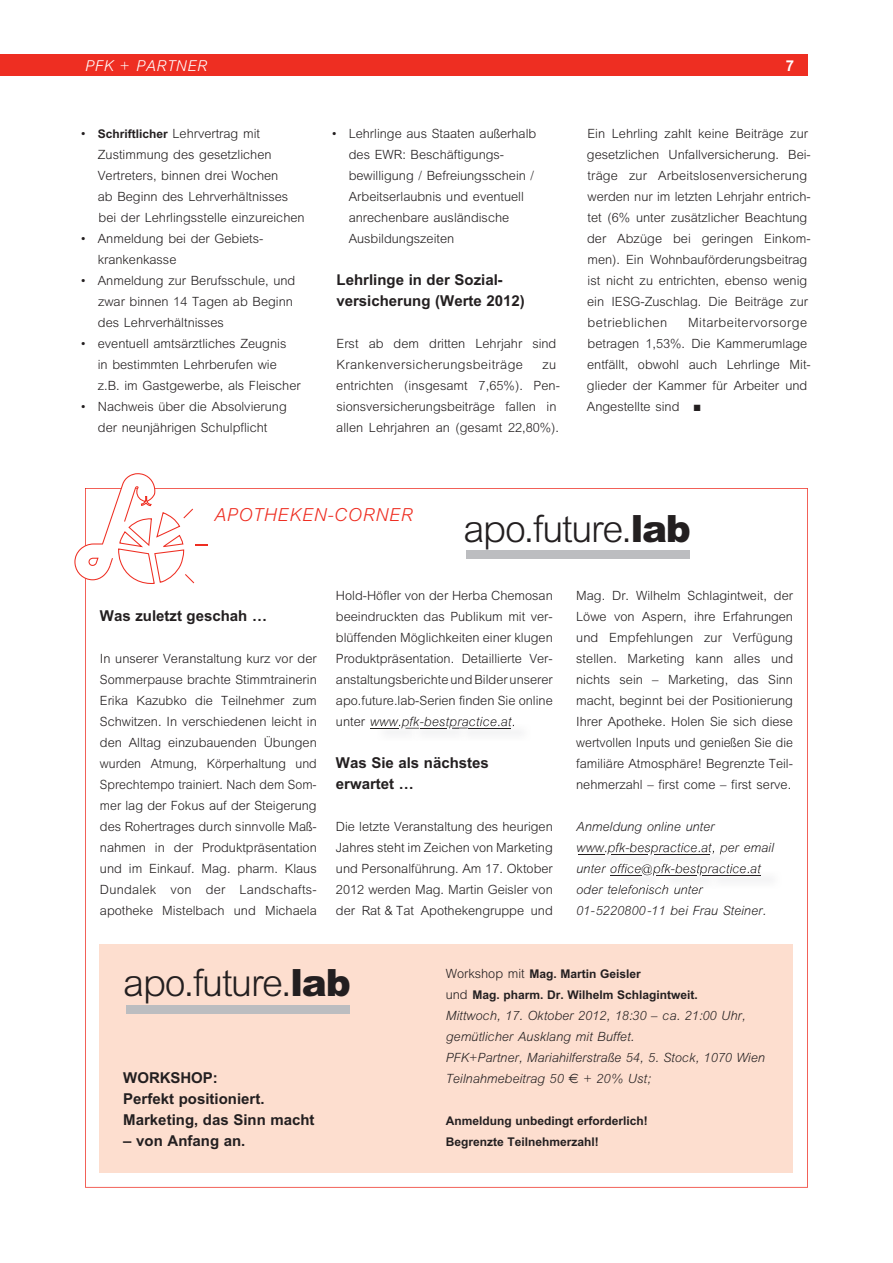
<style>
.page{position:relative;width:893px;height:1263px;background:#fff}
.page>*{position:absolute;margin:0;border:0;box-sizing:border-box;transform-origin:0 0}
.t1{font:300 37.65px "M Arial";letter-spacing:-.03em;color:#231f20}
.t2{font:italic 300 18px "M Arial";letter-spacing:.04em;color:#ee2e22}
.t3{font:700 15px/21px "M Arial";color:#231f20}
.t4{font:italic 300 15px "M Arial";letter-spacing:.04em;color:#fff}
.t5{font:700 15px "M Arial";color:#fff}
.t6{font:300 12.75px/21px "M Arial";color:#231f20}
.t7{font:italic 300 12.75px/21px "M Arial";color:#231f20}
.t8{font:300 12.75px/21px "M Arial";letter-spacing:.03em;color:#231f20}
.t9{font:700 12px/21px "M Arial";color:#231f20}
.s1{font-weight:700;font-size:12px}
.s2{font-weight:900}
.s3{font-style:italic}
.s4{font-weight:300;font-size:12.75px}
.s5{font-family:"EUR Ofont";font-weight:400;font-style:normal}
</style>
<div class="page">
<div style="left:0;top:54px;width:808px;height:21px;background:#ee2e22"></div>
<svg style="left:85px;top:488px;width:723px;height:700px"></svg>
<svg style="left:74px;top:473px;width:134px;height:111px"></svg>
<div style="left:466px;top:550px;width:224px;height:9px;background:#bcbdc0"></div>
<div style="left:100px;top:944px;width:693px;height:228px;background:#fddecf"></div>
<div style="left:126px;top:1005px;width:223px;height:8px;background:#bcbdc0"></div>
<img style="left:585px;top:855px;width:34px;height:9px">
<img style="left:585px;top:850px;width:34px;height:5px">
<img style="left:585px;top:864px;width:34px;height:3px">
<svg style="left:578px;top:854px;width:26px;height:1px"></svg>
<img style="left:625px;top:850px;width:36px;height:14px">
<img style="left:625px;top:864px;width:36px;height:3px">
<svg style="left:619px;top:850px;width:6px;height:17px"></svg>
<hr style="left:611px;top:854px;width:36px;height:1px;background:#231f20">
<img style="left:668px;top:855px;width:63px;height:12px">
<img style="left:668px;top:850px;width:63px;height:5px">
<svg style="left:661px;top:850px;width:7px;height:17px"></svg>
<hr style="left:654px;top:854px;width:55px;height:1px;background:#231f20">
<img style="left:618px;top:876px;width:45px;height:9px">
<img style="left:618px;top:872px;width:45px;height:4px">
<img style="left:618px;top:885px;width:45px;height:3px">
<hr style="left:610px;top:875px;width:32px;height:1px;background:#231f20">
<img style="left:663px;top:876px;width:47px;height:12px">
<img style="left:663px;top:872px;width:47px;height:4px">
<img style="left:663px;top:885px;width:40px;height:3px">
<hr style="left:656px;top:875px;width:40px;height:1px;background:#231f20">
<img style="left:717px;top:872px;width:65px;height:16px">
<svg style="left:710px;top:872px;width:7px;height:16px"></svg>
<hr style="left:702px;top:875px;width:59px;height:1px;background:#231f20">
<img style="left:468px;top:724px;width:63px;height:17px">
<img style="left:468px;top:724px;width:46px;height:5px">
<hr style="left:452px;top:728px;width:58px;height:1px;background:#231f20">
<img style="left:377px;top:729px;width:75px;height:12px">
<img style="left:377px;top:724px;width:75px;height:5px">
<svg style="left:452px;top:724px;width:16px;height:17px"></svg>
<hr style="left:405px;top:728px;width:42px;height:1px;background:#231f20">
<svg style="left:405px;top:724px;width:14px;height:17px"></svg>
<svg style="left:370px;top:728px;width:28px;height:1px"></svg>
<p class="t4" style="left:85px;top:57px;width:124px">PFK + PARTNER</p>
<p class="t5" style="left:786px;top:57px;width:10px">7</p>
<p class="t6" style="left:98px;top:123px;width:208px;text-indent:-18px">• <span class="s1">Schriftlicher</span> Lehrvertrag mit Zustimmung des gesetzlichen Vertreters, binnen drei Wochen<br>ab Beginn des Lehrverhältnisses bei der Lehrlingsstelle einzureichen</p>
<p class="t6" style="left:98px;top:228px;width:167px;text-indent:-18px">• Anmeldung bei der Gebiets&shy;krankenkasse</p>
<p class="t6" style="left:98px;top:270px;width:199px;text-indent:-18px">• Anmeldung zur Berufsschule, und zwar binnen 14 Tagen ab Beginn des Lehrverhältnisses</p>
<p class="t6" style="left:98px;top:333px;width:204px;text-indent:-18px">• eventuell amtsärztliches Zeugnis<br>in bestimmten Lehrberufen wie z.B. im Gastgewerbe, als Fleischer</p>
<p class="t6" style="left:80px;top:396px;width:208px;text-align:center">• Nachweis über die Absolvierung der neunjährigen Schulpflicht</p>
<p class="t6" style="left:349px;top:123px;width:189px;text-indent:-18px">• Lehrlinge aus Staaten außerhalb des EWR: Beschäftigungs&shy;bewilligung / Befreiungsschein /<br>Arbeitserlaubnis und eventuell anrechenbare ausländische<br>Ausbildungszeiten</p>
<p class="t3" style="left:336px;top:269px;width:190px">Lehrlinge in der Sozial&shy;versicherung (Werte 2012)</p>
<p class="t8" style="left:337px;top:333px;width:221px">Erst ab dem dritten Lehrjahr sind<br>Krankenversicherungsbeiträge</p>
<p class="t6" style="left:336px;top:354px;width:225px;text-indent:206px">zu entrichten (insgesamt 7,65%). Pen&shy;sionsversicherungsbeiträge fallen in allen Lehrjahren an (gesamt 22,80%).</p>
<p class="t6" style="left:587px;top:123px;width:225px">Ein Lehrling zahlt keine Beiträge zur gesetzlichen Unfallversicherung. Bei&shy;träge zur Arbeitslosenversicherung werden nur im letzten Lehrjahr entrich&shy;tet (6% unter zusätzlicher Beachtung der Abzüge bei geringen Einkom&shy;men). Ein Wohnbauförderungsbeitrag ist nicht zu entrichten, ebenso wenig ein IESG-Zuschlag. Die Beiträge zur betrieblichen</p>
<p class="t6" style="left:587px;top:312px;width:225px;text-indent:101px">Mitarbeitervorsorge betragen 1,53%. Die Kammerumlage entfällt, obwohl auch Lehrlinge Mit&shy;glieder der Kammer für Arbeiter und<br>Angestellte sind ■</p>
<h2 class="t2" style="left:214px;top:504px;width:200px">APOTHEKEN-CORNER</h2>
<h1 class="t1" style="left:463px;top:507px;width:229px">apo.future.<span class="s2">lab</span></h1>
<p class="t3" style="left:100px;top:605px;width:169px">Was zuletzt geschah …</p>
<p class="t6" style="left:100px;top:648px;width:218px;text-align:justify">In unserer Veranstaltung kurz vor der Sommerpause brachte Stimmtrainerin Erika Kazubko die Teilnehmer zum Schwitzen. In verschiedenen leicht in den Alltag einzubauenden Übungen wurden Atmung, Körperhaltung und Sprechtempo trainiert. Nach dem Som&shy;mer lag der Fokus auf der Steigerung des Rohertrages durch sinnvolle Maß&shy;nahmen in der Produktpräsentation und im Einkauf. Mag. pharm. Klaus Dundalek von der Landschafts&shy;apotheke Mistelbach und Michaela</p>
<p class="t6" style="left:336px;top:585px;width:218px;text-align:justify">Hold-Höfler von der Herba Chemosan beeindruckten das Publikum mit ver&shy;blüffenden Möglichkeiten einer klugen Produktpräsentation. Detaillierte Ver&shy;anstaltungsberichte und Bilder unserer apo.future.lab-Serien finden Sie online unter <span class="s3">www.pfk-bestpractice.at.</span></p>
<p class="t3" style="left:336px;top:752px;width:154px">Was Sie als nächstes erwartet …</p>
<p class="t6" style="left:336px;top:816px;width:218px;text-align:justify">Die letzte Veranstaltung des heurigen Jahres steht im Zeichen von Marketing und Personalführung. Am 17. Oktober 2012 werden Mag. Martin Geisler von der Rat &amp; Tat Apothekengruppe und</p>
<p class="t6" style="left:576px;top:585px;width:218px;text-align:justify">Mag. Dr. Wilhelm Schlagintweit, der Löwe von Aspern, ihre Erfahrungen und Empfehlungen zur Verfügung stellen. Marketing kann alles und nichts sein – Marketing, das Sinn macht, beginnt bei der Positionierung Ihrer Apotheke. Holen Sie sich diese wertvollen Inputs und genießen Sie die familiäre Atmosphäre! Begrenzte Teil&shy;nehmerzahl – first come – first serve.</p>
<p class="t7" style="left:576px;top:816px;width:199px">Anmeldung online unter www.pfk-bespractice.at, per email unter office@pfk-bestpractice.at oder telefonisch unter<br>01-5220800-11 bei Frau Steiner.</p>
<h1 class="t1" style="left:123px;top:962px;width:229px">apo.future.<span class="s2">lab</span></h1>
<p class="t9" style="left:446px;top:963px;width:254px"><span class="s4">Workshop mit</span> Mag. Martin Geisler<br><span class="s4">und</span> Mag. pharm. Dr. Wilhelm Schlagintweit.</p>
<p class="t7" style="left:446px;top:1005px;width:321px">Mittwoch, 17. Oktober 2012, 18:30 – ca. 21:00 Uhr, gemütlicher Ausklang mit Buffet.<br>PFK+Partner, Mariahilferstraße 54, 5. Stock, 1070 Wien Teilnahmebeitrag 50 <span class="s5">e</span> + 20% Ust;</p>
<p class="t9" style="left:446px;top:1110px;width:204px">Anmeldung unbedingt erforderlich!<br>Begrenzte Teilnehmerzahl!</p>
<p class="t3" style="left:123px;top:1067px;width:193px">WORKSHOP:<br>Perfekt positioniert.<br>Marketing, das Sinn macht</p>
<p class="t3" style="left:123px;top:1130px;width:124px">– von Anfang an.</p>
</div>
